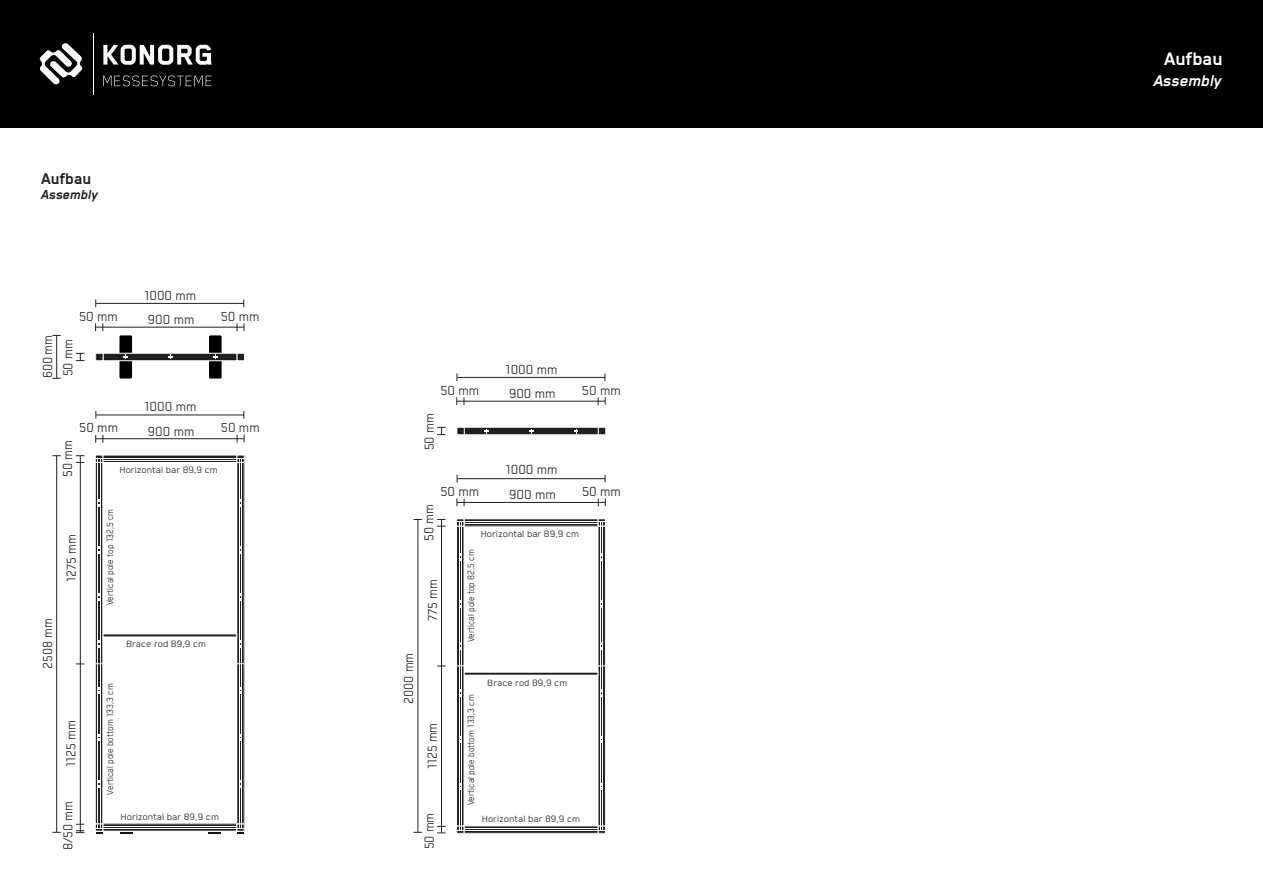
<style>
.page{position:relative;width:1263px;height:893px;background:#fff}
.page>*{position:absolute;margin:0;border:0;box-sizing:border-box;transform-origin:0 0}
.t1{font:700 21px "Blender";color:#fff}
.t2{font:italic 700 18px "Blender";color:#fff}
.t3{font:700 18px "Blender";color:#231f20}
.t4{font:15px "Blender";color:#231f20}
.t5{font:15px "Blender";color:#231f20;scale:.93 1}
.t6{font:italic 700 15px "Blender";color:#231f20}
.t7{font:10.5px "Blender";color:#231f20;scale:1.08 1}
.t8{font:10.5px "Blender";color:#231f20;scale:.93 1}
</style>
<div class="page">
<div style="left:0;top:0;width:1263px;height:128px;background:#000001"></div>
<svg style="left:39px;top:43px;width:44px;height:42px"></svg>
<svg style="left:103px;top:45px;width:109px;height:20px"></svg>
<svg style="left:103px;top:76px;width:108px;height:10px"></svg>
<hr style="left:93px;top:33px;width:1px;height:61px;background:#fff">
<hr style="left:96px;top:303px;width:147px;height:1px;background:#231f20">
<hr style="left:457px;top:377px;width:148px;height:1px;background:#231f20">
<hr style="left:96px;top:327px;width:148px;height:1px;background:#231f20">
<hr style="left:457px;top:401px;width:148px;height:1px;background:#231f20">
<div style="left:119px;top:335px;width:13px;height:44px;background:#000001"></div>
<div style="left:209px;top:335px;width:13px;height:44px;background:#000001"></div>
<div style="left:103px;top:353px;width:134px;height:8px;background:#231f20"></div>
<div style="left:103px;top:353px;width:134px;height:8px;border:1px solid #fff"></div>
<div style="left:96px;top:353px;width:7px;height:8px;background:#231f20"></div>
<div style="left:95px;top:353px;width:8px;height:8px;border:1px solid #fff"></div>
<div style="left:237px;top:353px;width:8px;height:8px;background:#231f20"></div>
<div style="left:237px;top:353px;width:8px;height:8px;border:1px solid #fff"></div>
<div style="left:464px;top:427px;width:134px;height:8px;background:#231f20"></div>
<div style="left:464px;top:427px;width:135px;height:8px;border:1px solid #fff"></div>
<div style="left:457px;top:427px;width:7px;height:8px;background:#231f20"></div>
<div style="left:457px;top:427px;width:7px;height:8px;border:1px solid #fff"></div>
<div style="left:598px;top:427px;width:8px;height:8px;background:#231f20"></div>
<div style="left:598px;top:427px;width:8px;height:8px;border:1px solid #fff"></div>
<div style="left:237px;top:455px;width:7px;height:7px;background:#231f20"></div>
<svg style="left:237px;top:458px;width:7px;height:4px"></svg>
<div style="left:237px;top:462px;width:7px;height:362px;background:#231f20"></div>
<div style="left:236px;top:462px;width:8px;height:362px;border:1px solid #fff"></div>
<hr style="left:239px;top:462px;width:1px;height:362px;background:#fff">
<hr style="left:241px;top:462px;width:1px;height:362px;background:#fff">
<svg style="left:237px;top:824px;width:7px;height:9px"></svg>
<div style="left:103px;top:824px;width:134px;height:7px;background:#231f20"></div>
<hr style="left:103px;top:828px;width:134px;height:1px;background:#fff">
<hr style="left:103px;top:826px;width:134px;height:1px;background:#fff">
<div style="left:103px;top:455px;width:134px;height:7px;background:#231f20"></div>
<div style="left:103px;top:455px;width:134px;height:8px;border:1px solid #fff"></div>
<hr style="left:103px;top:458px;width:134px;height:1px;background:#fff">
<hr style="left:103px;top:460px;width:134px;height:1px;background:#fff">
<div style="left:95px;top:455px;width:8px;height:7px;background:#231f20"></div>
<div style="left:95px;top:455px;width:8px;height:8px;border:1px solid #fff"></div>
<svg style="left:95px;top:458px;width:8px;height:4px"></svg>
<svg style="left:99px;top:464px;width:1px;height:358px"></svg>
<div style="left:95px;top:462px;width:8px;height:362px;border:1px solid #fff"></div>
<hr style="left:98px;top:462px;width:1px;height:362px;background:#fff">
<hr style="left:100px;top:462px;width:1px;height:362px;background:#fff">
<svg style="left:95px;top:824px;width:8px;height:9px"></svg>
<svg style="left:120px;top:832px;width:13px;height:1px"></svg>
<svg style="left:208px;top:832px;width:13px;height:1px"></svg>
<div style="left:598px;top:826px;width:7px;height:7px;background:#231f20"></div>
<div style="left:598px;top:826px;width:8px;height:8px;border:1px solid #fff"></div>
<svg style="left:598px;top:826px;width:7px;height:5px"></svg>
<div style="left:598px;top:519px;width:7px;height:7px;background:#231f20"></div>
<div style="left:598px;top:518px;width:8px;height:8px;border:1px solid #fff"></div>
<svg style="left:598px;top:521px;width:7px;height:5px"></svg>
<div style="left:598px;top:526px;width:7px;height:300px;background:#231f20"></div>
<div style="left:598px;top:526px;width:8px;height:300px;border:1px solid #fff"></div>
<hr style="left:600px;top:526px;width:1px;height:300px;background:#fff">
<hr style="left:602px;top:526px;width:1px;height:300px;background:#fff">
<div style="left:464px;top:826px;width:134px;height:7px;background:#231f20"></div>
<div style="left:464px;top:826px;width:134px;height:8px;border:1px solid #fff"></div>
<hr style="left:464px;top:830px;width:134px;height:1px;background:#fff">
<hr style="left:464px;top:828px;width:134px;height:1px;background:#fff">
<svg style="left:466px;top:520px;width:130px;height:3px"></svg>
<div style="left:464px;top:518px;width:134px;height:8px;border:1px solid #fff"></div>
<hr style="left:464px;top:521px;width:134px;height:1px;background:#fff">
<hr style="left:464px;top:524px;width:134px;height:1px;background:#fff">
<div style="left:456px;top:826px;width:8px;height:7px;background:#231f20"></div>
<div style="left:456px;top:826px;width:8px;height:8px;border:1px solid #fff"></div>
<svg style="left:456px;top:826px;width:8px;height:5px"></svg>
<div style="left:456px;top:519px;width:8px;height:7px;background:#231f20"></div>
<div style="left:456px;top:518px;width:8px;height:8px;border:1px solid #fff"></div>
<svg style="left:456px;top:521px;width:8px;height:5px"></svg>
<div style="left:456px;top:526px;width:8px;height:300px;background:#231f20"></div>
<div style="left:456px;top:526px;width:8px;height:300px;border:1px solid #fff"></div>
<hr style="left:459px;top:526px;width:1px;height:300px;background:#fff">
<hr style="left:461px;top:526px;width:1px;height:300px;background:#fff">
<hr style="left:96px;top:415px;width:147px;height:1px;background:#231f20">
<hr style="left:457px;top:478px;width:148px;height:1px;background:#231f20">
<hr style="left:96px;top:438px;width:148px;height:1px;background:#231f20">
<hr style="left:457px;top:502px;width:148px;height:1px;background:#231f20">
<hr style="left:56px;top:456px;width:1px;height:376px;background:#231f20">
<hr style="left:418px;top:520px;width:1px;height:312px;background:#231f20">
<hr style="left:56px;top:336px;width:1px;height:42px;background:#231f20">
<svg style="left:76px;top:353px;width:8px;height:8px"></svg>
<svg style="left:437px;top:427px;width:9px;height:8px"></svg>
<hr style="left:80px;top:456px;width:1px;height:376px;background:#231f20">
<hr style="left:441px;top:520px;width:1px;height:312px;background:#231f20">
<svg style="left:76px;top:824px;width:8px;height:9px"></svg>
<p class="t3" style="left:41px;top:169px;width:52px">Aufbau</p>
<p class="t6" style="left:41px;top:186px;width:58px">Assembly</p>
<p class="t5" style="left:40px;top:378px;width:47px;rotate:-90deg">600 mm</p>
<p class="t4" style="left:79px;top:309px;width:40px">50 mm</p>
<p class="t5" style="left:61px;top:376px;width:41px;rotate:-90deg">50 mm</p>
<p class="t4" style="left:79px;top:420px;width:40px">50 mm</p>
<p class="t4" style="left:144px;top:287px;width:54px">1000 mm</p>
<p class="t4" style="left:148px;top:312px;width:48px">900 mm</p>
<p class="t4" style="left:221px;top:309px;width:40px">50 mm</p>
<p class="t4" style="left:144px;top:399px;width:54px">1000 mm</p>
<p class="t4" style="left:148px;top:424px;width:48px">900 mm</p>
<p class="t4" style="left:221px;top:420px;width:40px">50 mm</p>
<p class="t5" style="left:60px;top:477px;width:41px;rotate:-90deg">50 mm</p>
<p class="t7" style="left:119px;top:465px;width:93px">Horizontal bar 89,9 cm</p>
<p class="t4" style="left:440px;top:383px;width:40px">50 mm</p>
<p class="t5" style="left:422px;top:450px;width:41px;rotate:-90deg">50 mm</p>
<p class="t4" style="left:440px;top:484px;width:40px">50 mm</p>
<p class="t4" style="left:505px;top:361px;width:54px">1000 mm</p>
<p class="t4" style="left:509px;top:386px;width:48px">900 mm</p>
<p class="t4" style="left:582px;top:383px;width:40px">50 mm</p>
<p class="t4" style="left:505px;top:462px;width:54px">1000 mm</p>
<p class="t4" style="left:509px;top:487px;width:48px">900 mm</p>
<p class="t4" style="left:582px;top:484px;width:40px">50 mm</p>
<p class="t5" style="left:40px;top:669px;width:56px;rotate:-90deg">2508 mm</p>
<p class="t5" style="left:64px;top:582px;width:53px;rotate:-90deg">1275 mm</p>
<p class="t8" style="left:105px;top:605px;width:105px;rotate:-90deg">Vertical pole top 132,5 cm</p>
<p class="t7" style="left:126px;top:639px;width:76px">Brace rod 89,9 cm</p>
<p class="t5" style="left:421px;top:541px;width:41px;rotate:-90deg">50 mm</p>
<p class="t5" style="left:425px;top:621px;width:46px;rotate:-90deg">775 mm</p>
<p class="t7" style="left:481px;top:529px;width:93px">Horizontal bar 89,9 cm</p>
<p class="t8" style="left:466px;top:642px;width:101px;rotate:-90deg">Vertical pole top 82,5 cm</p>
<p class="t5" style="left:401px;top:704px;width:57px;rotate:-90deg">2000 mm</p>
<p class="t7" style="left:487px;top:677px;width:76px">Brace rod 89,9 cm</p>
<p class="t8" style="left:105px;top:795px;width:121px;rotate:-90deg">Vertical pole bottom 133,3 cm</p>
<p class="t8" style="left:466px;top:805px;width:121px;rotate:-90deg">Vertical pole bottom 133,3 cm</p>
<p class="t5" style="left:63px;top:767px;width:52px;rotate:-90deg">1125 mm</p>
<p class="t5" style="left:425px;top:769px;width:52px;rotate:-90deg">1125 mm</p>
<p class="t5" style="left:61px;top:850px;width:54px;rotate:-90deg">8/50 mm</p>
<p class="t5" style="left:422px;top:849px;width:41px;rotate:-90deg">50 mm</p>
<p class="t7" style="left:121px;top:811px;width:93px">Horizontal bar 89,9 cm</p>
<p class="t7" style="left:482px;top:814px;width:93px">Horizontal bar 89,9 cm</p>
<h1 class="t1" style="left:1164px;top:47px;width:60px">Aufbau</h1>
<h2 class="t2" style="left:1154px;top:71px;width:69px">Assembly</h2>
</div>
